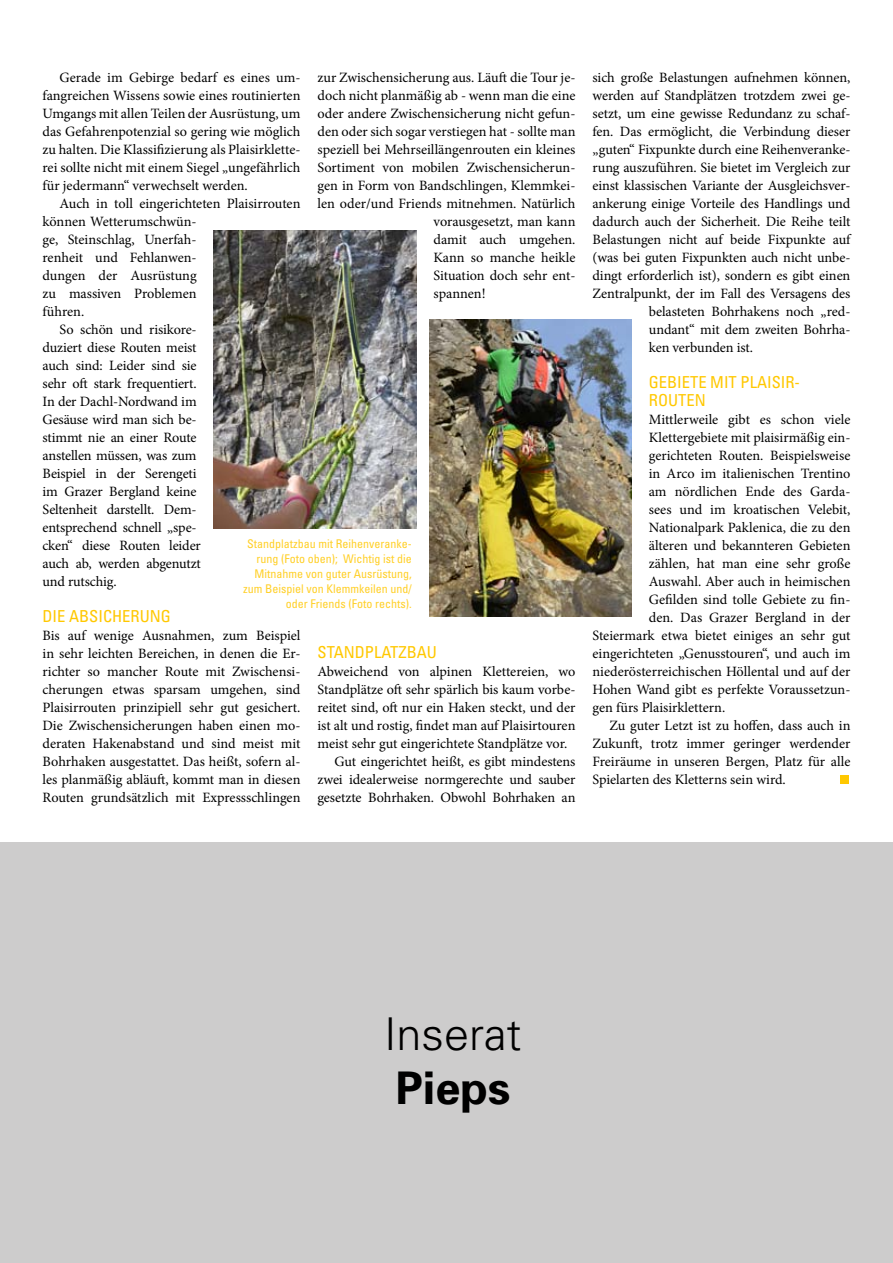
<style>
.page{position:relative;width:893px;height:1263px;background:#fff}
.page>*{position:absolute;margin:0;border:0;box-sizing:border-box;transform-origin:0 0}
.t1{font:300 45px "Univers 45";color:#000}
.t2{font:700 45px "Univers";color:#000}
.zwiti{font:condensed 16.5px/18px "Univers";color:#ffc800}
.copy_mit_einzug{font:14.25px/18px "Minion Pro";letter-spacing:-.01em;color:#000;text-align:justify}
.copy{font:14.25px/18px "Minion Pro";color:#000;text-align:justify}
.t3{font:condensed 12px/15px "Univers";color:#ffc800;text-align:right}
</style>
<div class="page">
<div style="left:841px;top:775px;width:8px;height:9px;background:#ffc800"></div>
<img style="left:214px;top:231px;width:202px;height:297px">
<img style="left:429px;top:319px;width:203px;height:298px">
<div style="left:0;top:842px;width:893px;height:421px;background:#cdcccc"></div>
<p class="copy_mit_einzug" style="left:43px;top:68px;width:259px;text-indent:17px">Gerade im Gebirge bedarf es eines um&shy;fangreichen Wissens sowie eines routinierten Umgangs mit allen Teilen der Ausrüstung, um das Gefahrenpotenzial so gering wie möglich zu halten. Die Klassifizierung als Plaisirklette&shy;rei sollte nicht mit einem Siegel „ungefährlich für jedermann“ verwechselt werden.</p>
<p class="copy_mit_einzug" style="left:43px;top:194px;width:259px;text-align:left;text-indent:17px">Auch in toll eingerichteten Plaisirrouten können Wetterumschwün-<br>ge, Steinschlag, Unerfah-<br>renheit und Fehlanwen-<br>dungen der Ausrüstung<br>zu massiven Problemen<br>führen.</p>
<p class="copy_mit_einzug" style="left:43px;top:320px;width:160px;text-align:left;text-indent:17px">So schön und risikore&shy;duziert diese Routen meist auch sind: Leider sind sie sehr oft stark frequentiert.<br>In der Dachl-Nordwand im<br>Gesäuse wird man sich be&shy;stimmt nie an einer Route anstellen müssen, was zum<br>Beispiel in der Serengeti im Grazer Bergland keine<br>Seltenheit darstellt. Dem&shy;entsprechend schnell „spe&shy;cken“ diese Routen leider auch ab, werden abgenutzt und rutschig.</p>
<p class="zwiti" style="left:43px;top:606px;width:130px">DIE ABSICHERUNG</p>
<p class="copy" style="left:43px;top:626px;width:259px">Bis auf wenige Ausnahmen, zum Beispiel in sehr leichten Bereichen, in denen die Er&shy;richter so mancher Route mit Zwischensi&shy;cherungen etwas sparsam umgehen, sind Plaisirrouten prinzipiell sehr gut gesichert.<br>Die Zwischensicherungen haben einen mo&shy;deraten Hakenabstand und sind meist mit Bohrhaken ausgestattet. Das heißt, sofern al&shy;les planmäßig abläuft, kommt man in diesen Routen grundsätzlich mit Expressschlingen</p>
<p class="copy" style="left:317px;top:68px;width:259px">zur Zwischensicherung aus. Läuft die Tour je-</p>
<p class="copy" style="left:317px;top:86px;width:259px">doch nicht planmäßig ab - wenn man die eine</p>
<p class="copy" style="left:317px;top:104px;width:259px">oder andere Zwischensicherung nicht gefun-</p>
<p class="copy" style="left:317px;top:122px;width:259px">den oder sich sogar verstiegen hat - sollte man</p>
<p class="copy" style="left:317px;top:140px;width:259px">speziell bei Mehrseillängenrouten ein kleines</p>
<p class="copy" style="left:317px;top:158px;width:259px">Sortiment von mobilen Zwischensicherun-</p>
<p class="copy" style="left:317px;top:176px;width:259px">gen in Form von Bandschlingen, Klemmkei-</p>
<p class="copy" style="left:317px;top:194px;width:259px">len oder/und Friends mitnehmen. Natürlich</p>
<p class="copy" style="left:433px;top:212px;width:143px">vorausgesetzt, man kann</p>
<p class="copy" style="left:433px;top:230px;width:143px">damit auch umgehen.</p>
<p class="copy" style="left:433px;top:248px;width:143px">Kann so manche heikle</p>
<p class="copy" style="left:433px;top:266px;width:143px">Situation doch sehr ent-</p>
<p class="copy" style="left:433px;top:284px;width:54px">spannen!</p>
<p class="t3" style="left:243px;top:536px;width:170px">Standplatzbau mit Reihenveranke&shy;rung (Foto oben); Wichtig ist die<br>Mitnahme von guter Ausrüstung, zum Beispiel von Klemmkeilen und/ oder Friends (Foto rechts).</p>
<p class="zwiti" style="left:317px;top:642px;width:121px">STANDPLATZBAU</p>
<p class="copy" style="left:317px;top:662px;width:259px">Abweichend von alpinen Klettereien, wo Standplätze oft sehr spärlich bis kaum vorbe&shy;reitet sind, oft nur ein Haken steckt, und der ist alt und rostig, findet man auf Plaisirtouren meist sehr gut eingerichtete Standplätze vor.</p>
<p class="copy_mit_einzug" style="left:317px;top:752px;width:259px;text-indent:17px">Gut eingerichtet heißt, es gibt mindestens zwei idealerweise normgerechte und sauber gesetzte Bohrhaken. Obwohl Bohrhaken an</p>
<p class="copy_mit_einzug" style="left:592px;top:68px;width:259px">sich große Belastungen aufnehmen können,</p>
<p class="copy_mit_einzug" style="left:592px;top:86px;width:259px">werden auf Standplätzen trotzdem zwei ge-</p>
<p class="copy_mit_einzug" style="left:592px;top:104px;width:259px">setzt, um eine gewisse Redundanz zu schaf-</p>
<p class="copy_mit_einzug" style="left:592px;top:122px;width:259px">fen. Das ermöglicht, die Verbindung dieser</p>
<p class="copy_mit_einzug" style="left:592px;top:140px;width:259px">„guten“ Fixpunkte durch eine Reihenveranke-</p>
<p class="copy_mit_einzug" style="left:592px;top:158px;width:259px">rung auszuführen. Sie bietet im Vergleich zur</p>
<p class="copy_mit_einzug" style="left:592px;top:176px;width:259px">einst klassischen Variante der Ausgleichsver-</p>
<p class="copy_mit_einzug" style="left:592px;top:194px;width:259px">ankerung einige Vorteile des Handlings und</p>
<p class="copy_mit_einzug" style="left:592px;top:212px;width:259px">dadurch auch der Sicherheit. Die Reihe teilt</p>
<p class="copy_mit_einzug" style="left:592px;top:230px;width:259px">Belastungen nicht auf beide Fixpunkte auf</p>
<p class="copy_mit_einzug" style="left:592px;top:248px;width:259px">(was bei guten Fixpunkten auch nicht unbe-</p>
<p class="copy_mit_einzug" style="left:592px;top:266px;width:259px">dingt erforderlich ist), sondern es gibt einen</p>
<p class="copy_mit_einzug" style="left:592px;top:284px;width:259px">Zentralpunkt, der im Fall des Versagens des</p>
<p class="copy_mit_einzug" style="left:649px;top:302px;width:203px">belasteten Bohrhakens noch „red-</p>
<p class="copy_mit_einzug" style="left:649px;top:320px;width:203px">undant“ mit dem zweiten Bohrha-</p>
<p class="copy_mit_einzug" style="left:649px;top:338px;width:106px">ken verbunden ist.</p>
<p class="zwiti" style="left:649px;top:372px;width:153px">GEBIETE MIT PLAISIR-<br>ROUTEN</p>
<p class="copy" style="left:649px;top:410px;width:203px">Mittlerweile gibt es schon viele</p>
<p class="copy" style="left:649px;top:428px;width:203px">Klettergebiete mit plaisirmäßig ein-</p>
<p class="copy" style="left:649px;top:446px;width:203px">gerichteten Routen. Beispielsweise</p>
<p class="copy" style="left:649px;top:464px;width:203px">in Arco im italienischen Trentino</p>
<p class="copy" style="left:649px;top:482px;width:203px">am nördlichen Ende des Garda-</p>
<p class="copy" style="left:649px;top:500px;width:203px">sees und im kroatischen Velebit,</p>
<p class="copy" style="left:649px;top:518px;width:203px">Nationalpark Paklenica, die zu den</p>
<p class="copy" style="left:649px;top:536px;width:203px">älteren und bekannteren Gebieten</p>
<p class="copy" style="left:649px;top:554px;width:203px">zählen, hat man eine sehr große</p>
<p class="copy" style="left:649px;top:572px;width:203px">Auswahl. Aber auch in heimischen</p>
<p class="copy" style="left:649px;top:590px;width:203px">Gefilden sind tolle Gebiete zu fin-</p>
<p class="copy" style="left:649px;top:608px;width:203px">den. Das Grazer Bergland in der</p>
<p class="copy" style="left:592px;top:626px;width:259px">Steiermark etwa bietet einiges an sehr gut</p>
<p class="copy" style="left:592px;top:644px;width:259px">eingerichteten „Genusstouren“, und auch im</p>
<p class="copy" style="left:592px;top:662px;width:259px">niederösterreichischen Höllental und auf der</p>
<p class="copy" style="left:592px;top:680px;width:259px">Hohen Wand gibt es perfekte Voraussetzun-</p>
<p class="copy" style="left:592px;top:698px;width:134px">gen fürs Plaisirklettern.</p>
<p class="copy_mit_einzug" style="left:592px;top:716px;width:259px;text-indent:17px">Zu guter Letzt ist zu hoffen, dass auch in Zukunft, trotz immer geringer werdender Freiräume in unseren Bergen, Platz für alle Spielarten des Kletterns sein wird.</p>
<h1 class="t1" style="left:384px;top:1007px;width:139px">Inserat</h1>
<h1 class="t2" style="left:395px;top:1059px;width:117px">Pieps</h1>
</div>
